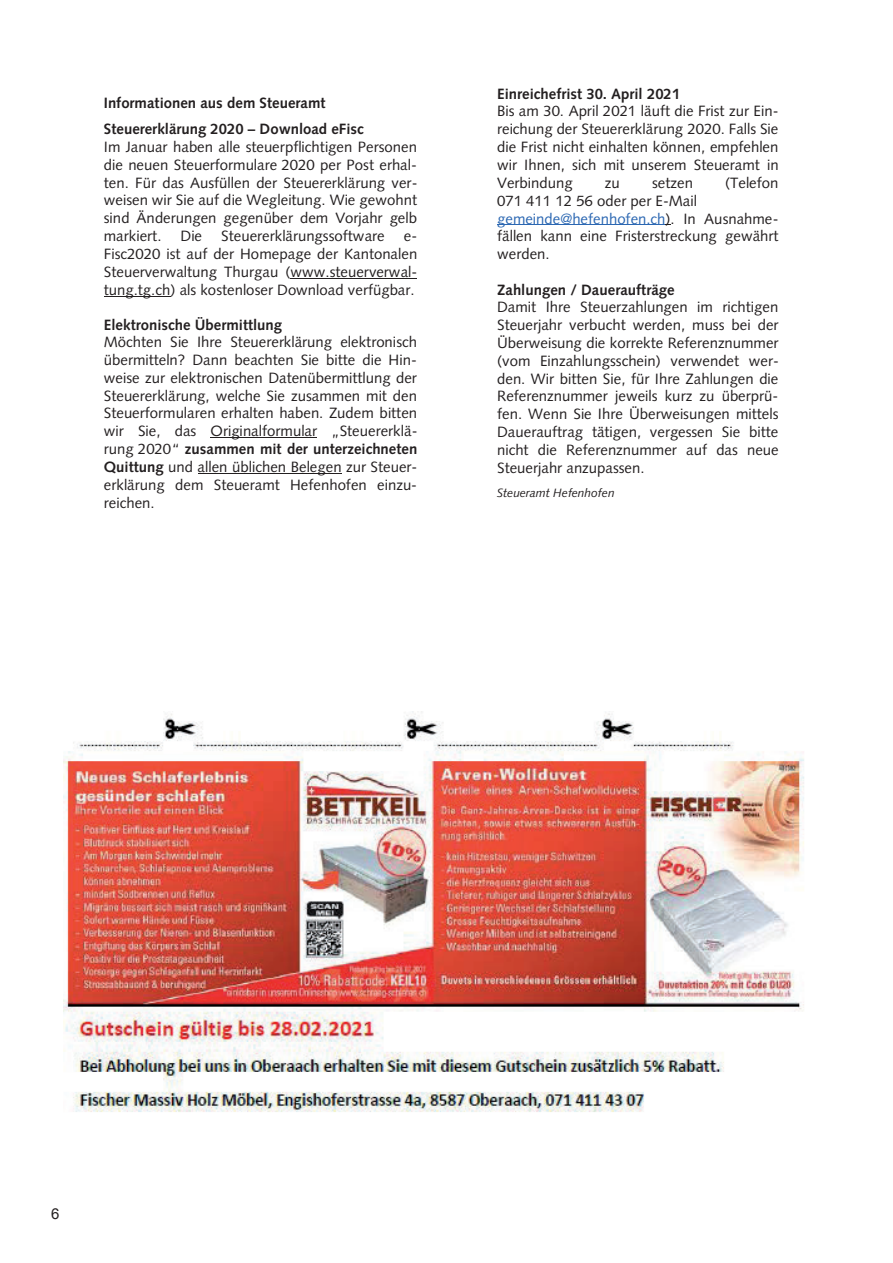
<style>
.page{position:relative;width:893px;height:1263px;background:#fff}
.page>*{position:absolute;margin:0;border:0;box-sizing:border-box;transform-origin:0 0}
.t1{font:15px/17.9px "Syntax LT Std";letter-spacing:.005em;color:#231f20;text-align:justify}
.t2{font:700 15px/26.4px "Syntax LT Std";letter-spacing:.005em;color:#231f20}
.t3{font:15px "Arial";color:#231f20}
.t4{font:italic 12px "Syntax LT Std";letter-spacing:-.005em;color:#231f20}
.s1{font-weight:700}
.s2{color:#2b67b2}
</style>
<div class="page">
<hr style="left:291px;top:278px;width:126px;height:1px;background:#231f20">
<hr style="left:104px;top:296px;width:66px;height:1px;background:#231f20">
<hr style="left:211px;top:437px;width:106px;height:1px;background:#231f20">
<hr style="left:198px;top:473px;width:144px;height:1px;background:#231f20">
<hr style="left:497px;top:225px;width:169px;height:1px;background:#2b67b2">
<img style="left:64px;top:712px;width:740px;height:400px">
<p class="t2" style="left:104px;top:90px;width:262px">Informationen aus dem Steueramt<br>Steuererklärung 2020 – Download eFisc</p>
<p class="t1" style="left:104px;top:138px;width:315px">Im Januar haben alle steuerpflichtigen Personen die neuen Steuerformulare 2020 per Post erhal&shy;ten. Für das Ausfüllen der Steuererklärung ver&shy;weisen wir Sie auf die Wegleitung. Wie gewohnt sind Änderungen gegenüber dem Vorjahr gelb markiert.</p>
<p class="t1" style="left:181px;top:227px;width:23px">Die</p>
<p class="t1" style="left:221px;top:227px;width:165px">Steuererklärungssoftware</p>
<p class="t1" style="left:104px;top:227px;width:315px;text-indent:300px">e-Fisc2020 ist auf der Homepage der Kantonalen Steuerverwaltung Thurgau (www.steuerverwal&shy;tung.tg.ch) als kostenloser Download verfügbar.</p>
<p class="t2" style="left:104px;top:311px;width:180px">Elektronische Übermittlung</p>
<p class="t1" style="left:104px;top:333px;width:315px">Möchten Sie Ihre Steuererklärung elektronisch übermitteln? Dann beachten Sie bitte die Hin&shy;weise zur elektronischen Datenübermittlung der Steuererklärung, welche Sie zusammen mit den Steuerformularen erhalten haben. Zudem bitten wir Sie, das Originalformular „Steuererklä&shy;rung 2020“ <span class="s1">zusammen mit der unterzeichneten Quittung</span> und allen üblichen Belegen zur Steuer&shy;erklärung dem Steueramt Hefenhofen einzu&shy;reichen.</p>
<p class="t2" style="left:497px;top:81px;width:185px">Einreichefrist 30. April 2021</p>
<p class="t1" style="left:497px;top:102px;width:283px">Bis am 30. April 2021 läuft die Frist zur Ein&shy;reichung der Steuererklärung 2020. Falls Sie die Frist nicht einhalten können, empfehlen wir Ihnen, sich mit unserem Steueramt in Verbindung</p>
<p class="t1" style="left:605px;top:174px;width:16px">zu</p>
<p class="t1" style="left:652px;top:174px;width:43px">setzen</p>
<p class="t1" style="left:725px;top:174px;width:55px">(Telefon</p>
<p class="t1" style="left:497px;top:192px;width:283px;text-align:left">071 411 12 56 oder per E-Mail <span class="s2">gemeinde@hefenhofen.ch</span>). In Ausnahme&shy;fällen kann eine Fristerstreckung gewährt werden.</p>
<p class="t2" style="left:497px;top:276px;width:179px">Zahlungen / Daueraufträge</p>
<p class="t1" style="left:497px;top:298px;width:283px">Damit Ihre Steuerzahlungen im richtigen Steuerjahr verbucht werden, muss bei der Überweisung die korrekte Referenznummer (vom Einzahlungsschein) verwendet wer&shy;den. Wir bitten Sie, für Ihre Zahlungen die Referenznummer jeweils kurz zu überprü&shy;fen. Wenn Sie Ihre Überweisungen mittels Dauerauftrag tätigen, vergessen Sie bitte nicht die Referenznummer auf das neue Steuerjahr anzupassen.</p>
<p class="t4" style="left:497px;top:485px;width:119px">Steueramt Hefenhofen</p>
<p class="t3" style="left:51px;top:1203px;width:10px">6</p>
</div>
